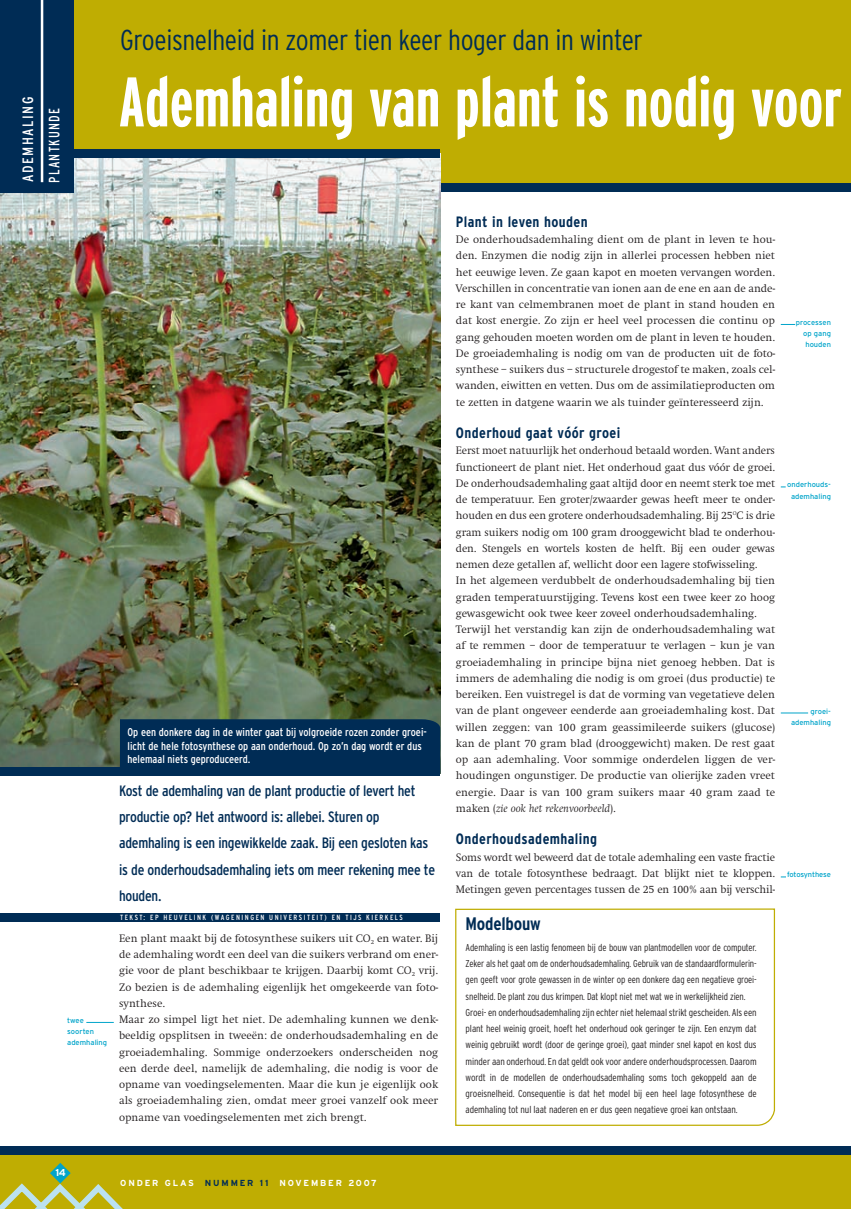
<style>
.page{position:relative;width:851px;height:1209px;background:#fff}
.page>*{position:absolute;margin:0;border:0;box-sizing:border-box;transform-origin:0 0}
.t1{font:700 extra-condensed 70px "Interstate";letter-spacing:.005em;color:#fff}
.t2{font:300 condensed 28.75px "Interstate";letter-spacing:-.015em;color:#002c55}
.t3{font:700 condensed 18.12px "Interstate";letter-spacing:-.01em;color:#002c55}
.t4{font:condensed 15px/26.2px "Interstate";letter-spacing:-.015em;color:#002c55}
.t5{font:700 condensed 15px "Interstate";letter-spacing:.025em;color:#002c55}
.t6{font:condensed 15px/26.4px "Interstate";letter-spacing:.1em;color:#fff}
.t7{font:300 11.25px/16.2px "Swift";color:#231f20}
.t8{font:condensed 11.25px/13.8px "Interstate";color:#fff}
.t9{font:300 condensed 10px/16.2px "Interstate";letter-spacing:-.01em;color:#231f20}
.t10{font:700 10px "Interstate";color:#fff}
.t11{font:700 8.75px "Interstate";letter-spacing:.205em;color:#fff}
.t12{font:700 8.75px "Interstate";letter-spacing:.205em;color:#002c55}
.t13{font:7.5px/11.2px "Interstate";color:#00a4ca}
.t14{font:condensed 7.5px "Interstate";letter-spacing:.2em;color:#fff}
.t15{font:7.5px "Interstate";letter-spacing:-.025em;color:#00a4ca}
.s1{font-style:italic}
</style>
<div class="page">
<img style="left:0;top:0;width:850px;height:1209px">
<h3 class="t6" style="left:16px;top:183px;width:88px;rotate:-90deg">ADEMHALING<br>PLANTKUNDE</h3>
<h2 class="t2" style="left:120px;top:29px;width:524px">Groeisnelheid in zomer tien keer hoger dan in winter</h2>
<h1 class="t1" style="left:119px;top:76px;width:724px">Ademhaling van plant is nodig voor</h1>
<p class="t13" style="left:67px;top:1015px;width:41px">twee soorten ademhaling</p>
<p class="t8" style="left:127px;top:726px;width:301px">Op een donkere dag in de winter gaat bij volgroeide rozen zonder groei&shy;licht de hele fotosynthese op aan onderhoud. Op zo’n dag wordt er dus helemaal niets geproduceerd.</p>
<h3 class="t4" style="left:119px;top:779px;width:317px">Kost de ademhaling van de plant productie of levert het productie op? Het antwoord is: allebei. Sturen op ademhaling is een ingewikkelde zaak. Bij een gesloten kas is de onderhoudsademhaling iets om meer rekening mee te houden.</h3>
<p class="t14" style="left:120px;top:915px;width:284px">TEKST: EP HEUVELINK (WAGENINGEN UNIVERSITEIT) EN TIJS KIERKELS</p>
<p class="t7" style="left:119px;top:931px;width:320px">Een plant maakt bij de fotosynthese suikers uit CO<sub>2</sub> en water. Bij de ademhaling wordt een deel van die suikers verbrand om ener&shy;gie voor de plant beschikbaar te krijgen. Daarbij komt CO<sub>2</sub> vrij.<br>Zo bezien is de ademhaling eigenlijk het omgekeerde van foto&shy;synthese.<br>Maar zo simpel ligt het niet. De ademhaling kunnen we denk&shy;beeldig opsplitsen in tweeën: de onderhoudsademhaling en de groeiademhaling. Sommige onderzoekers onderscheiden nog een derde deel, namelijk de ademhaling, die nodig is voor de opname van voedingselementen. Maar die kun je eigenlijk ook als groeiademhaling zien, omdat meer groei vanzelf ook meer opname van voedingselementen met zich brengt.</p>
<h3 class="t5" style="left:456px;top:215px;width:133px">Plant in leven houden</h3>
<p class="t7" style="left:456px;top:232px;width:320px;text-align:justify">De onderhoudsademhaling dient om de plant in leven te hou&shy;den. Enzymen die nodig zijn in allerlei processen hebben niet het eeuwige leven. Ze gaan kapot en moeten vervangen worden.<br>Verschillen in concentratie van ionen aan de ene en aan de ande&shy;re kant van celmembranen moet de plant in stand houden en dat kost energie. Zo zijn er heel veel processen die continu op gang gehouden moeten worden om de plant in leven te houden.<br>De groeiademhaling is nodig om van de producten uit de foto&shy;synthese – suikers dus – structurele drogestof te maken, zoals cel&shy;wanden, eiwitten en vetten. Dus om de assimilatieproducten om te zetten in datgene waarin we als tuinder geïnteresseerd zijn.</p>
<h3 class="t5" style="left:456px;top:426px;width:166px">Onderhoud gaat vóór groei</h3>
<p class="t7" style="left:456px;top:443px;width:320px">Eerst moet natuurlijk het onderhoud betaald worden. Want anders functioneert de plant niet. Het onderhoud gaat dus vóór de groei.<br>De onderhoudsademhaling gaat altijd door en neemt sterk toe met de temperatuur. Een groter/zwaarder gewas heeft meer te onder&shy;houden en dus een grotere onderhoudsademhaling. Bij 25<sup>O</sup>C is drie gram suikers nodig om 100 gram drooggewicht blad te onderhou&shy;den. Stengels en wortels kosten de helft. Bij een ouder gewas nemen deze getallen af, wellicht door een lagere stofwisseling.<br>In het algemeen verdubbelt de onderhoudsademhaling bij tien graden temperatuurstijging. Tevens kost een twee keer zo hoog gewasgewicht ook twee keer zoveel onderhoudsademhaling.<br>Terwijl het verstandig kan zijn de onderhoudsademhaling wat af te remmen – door de temperatuur te verlagen – kun je van groeiademhaling in principe bijna niet genoeg hebben. Dat is immers de ademhaling die nodig is om groei (dus productie) te bereiken. Een vuistregel is dat de vorming van vegetatieve delen van de plant ongeveer eenderde aan groeiademhaling kost. Dat willen zeggen: van 100 gram geassimileerde suikers (glucose) kan de plant 70 gram blad (drooggewicht) maken. De rest gaat op aan ademhaling. Voor sommige onderdelen liggen de ver&shy;houdingen ongunstiger. De productie van olierijke zaden vreet energie. Daar is van 100 gram suikers maar 40 gram zaad te maken (<span class="s1">zie ook het rekenvoorbeeld</span>).</p>
<h3 class="t5" style="left:456px;top:832px;width:143px">Onderhoudsademhaling</h3>
<p class="t7" style="left:456px;top:850px;width:320px;text-align:justify">Soms wordt wel beweerd dat de totale ademhaling een vaste fractie van de totale fotosynthese bedraagt. Dat blijkt niet te kloppen.<br>Metingen geven percentages tussen de 25 en 100% aan bij verschil-</p>
<h3 class="t3" style="left:465px;top:916px;width:77px">Modelbouw</h3>
<p class="t9" style="left:465px;top:940px;width:293px">Ademhaling is een lastig fenomeen bij de bouw van plantmodellen voor de computer.<br>Zeker als het gaat om de onderhoudsademhaling. Gebruik van de standaardformulerin&shy;gen geeft voor grote gewassen in de winter op een donkere dag een negatieve groei&shy;snelheid. De plant zou dus krimpen. Dat klopt niet met wat we in werkelijkheid zien.<br>Groei- en onderhoudsademhaling zijn echter niet helemaal strikt gescheiden. Als een plant heel weinig groeit, hoeft het onderhoud ook geringer te zijn. Een enzym dat weinig gebruikt wordt (door de geringe groei), gaat minder snel kapot en kost dus minder aan onderhoud. En dat geldt ook voor andere onderhoudsprocessen. Daarom wordt in de modellen de onderhoudsademhaling soms toch gekoppeld aan de groeisnelheid. Consequentie is dat het model bij een heel lage fotosynthese de ademhaling tot nul laat naderen en er dus geen negatieve groei kan ontstaan.</p>
<p class="t13" style="left:803px;top:317px;width:29px;text-align:justify;text-indent:-7px">processen op gang houden</p>
<p class="t13" style="left:787px;top:479px;width:45px;text-align:center">onderhouds&shy;ademhaling</p>
<p class="t13" style="left:790px;top:705px;width:41px;text-align:right">groei&shy;ademhaling</p>
<p class="t15" style="left:786px;top:870px;width:45px">fotosynthese</p>
<p class="t10" style="left:55px;top:1169px;width:12px">14</p>
<p class="t11" style="left:120px;top:1179px;width:75px">ONDER GLAS</p>
<p class="t12" style="left:205px;top:1179px;width:65px">NUMMER 11</p>
<p class="t11" style="left:279px;top:1179px;width:99px">NOVEMBER 2007</p>
</div>
